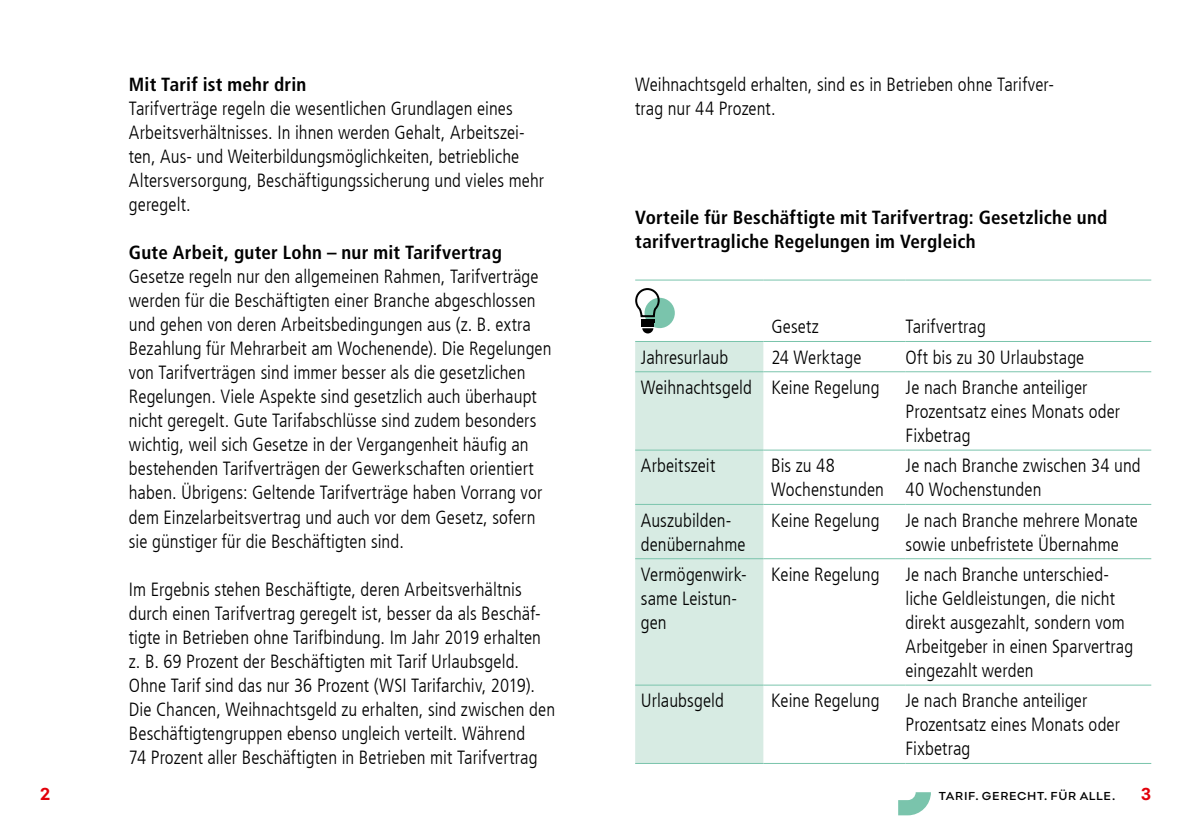
<style>
.page{position:relative;width:1191px;height:840px;background:#fff}
.page>*{position:absolute;margin:0;border:0;box-sizing:border-box;transform-origin:0 0}
.t1{font:300 condensed 19px/24px "Frutiger LT Com";letter-spacing:.005em;color:#000}
.t2{font:700 condensed 19px/24px "Frutiger LT Com";letter-spacing:.015em;color:#000}
.t3{font:700 18px "Point";color:#e2000a}
.t4{font:600 12px "Point";letter-spacing:.05em;color:#000}
</style>
<div class="page">
<svg style="left:898px;top:792px;width:33px;height:22px"></svg>
<div style="left:635px;top:342px;width:128px;height:420px;background:#d7ebe3"></div>
<hr style="left:635px;top:371px;width:128px;height:1px;background:#7ac4ac">
<hr style="left:763px;top:371px;width:142px;height:1px;background:#7ac4ac">
<hr style="left:905px;top:371px;width:246px;height:1px;background:#7ac4ac">
<hr style="left:763px;top:449px;width:142px;height:1px;background:#7ac4ac">
<hr style="left:905px;top:449px;width:246px;height:1px;background:#7ac4ac">
<hr style="left:763px;top:503px;width:142px;height:1px;background:#7ac4ac">
<hr style="left:635px;top:558px;width:128px;height:1px;background:#7ac4ac">
<hr style="left:763px;top:558px;width:142px;height:1px;background:#7ac4ac">
<hr style="left:905px;top:558px;width:246px;height:1px;background:#7ac4ac">
<hr style="left:635px;top:684px;width:128px;height:1px;background:#7ac4ac">
<hr style="left:763px;top:684px;width:142px;height:1px;background:#7ac4ac">
<hr style="left:763px;top:762px;width:142px;height:1px;background:#7ac4ac">
<hr style="left:905px;top:762px;width:246px;height:1px;background:#7ac4ac">
<hr style="left:905px;top:503px;width:246px;height:1px;background:#7ac4ac">
<hr style="left:905px;top:684px;width:246px;height:1px;background:#7ac4ac">
<hr style="left:635px;top:279px;width:128px;height:1px;background:#7ac4ac">
<hr style="left:763px;top:279px;width:142px;height:1px;background:#7ac4ac">
<hr style="left:905px;top:279px;width:246px;height:1px;background:#7ac4ac">
<hr style="left:763px;top:341px;width:142px;height:1px;background:#7ac4ac">
<hr style="left:905px;top:341px;width:246px;height:1px;background:#7ac4ac">
<hr style="left:635px;top:449px;width:128px;height:1px;background:#7ac4ac">
<hr style="left:635px;top:503px;width:128px;height:1px;background:#7ac4ac">
<hr style="left:635px;top:341px;width:128px;height:1px;background:#7ac4ac">
<hr style="left:635px;top:762px;width:128px;height:1px;background:#7ac4ac">
<div style="left:644px;top:297px;width:31px;height:31px;background:#7ac4ac;border-radius:50%"></div>
<svg style="left:635px;top:288px;width:25px;height:45px"></svg>
<p class="t2" style="left:129px;top:74px;width:179px">Mit Tarif ist mehr drin</p>
<p class="t1" style="left:129px;top:98px;width:417px">Tarifverträge regeln die wesentlichen Grundlagen eines Arbeitsverhältnisses. In ihnen werden Gehalt, Arbeitszei&shy;ten, Aus- und Weiterbildungsmöglichkeiten, betriebliche Altersversorgung, Beschäftigungssicherung und vieles mehr geregelt.</p>
<p class="t2" style="left:129px;top:242px;width:374px">Gute Arbeit, guter Lohn – nur mit Tarifvertrag</p>
<p class="t1" style="left:129px;top:266px;width:424px">Gesetze regeln nur den allgemeinen Rahmen, Tarifverträge werden für die Beschäftigten einer Branche abgeschlossen und gehen von deren Arbeitsbedingungen aus (z. B. extra Bezahlung für Mehrarbeit am Wochenende). Die Regelungen von Tarifverträgen sind immer besser als die gesetzlichen Regelungen. Viele Aspekte sind gesetzlich auch überhaupt nicht geregelt. Gute Tarifabschlüsse sind zudem besonders wichtig, weil sich Gesetze in der Vergangenheit häufig an bestehenden Tarifverträgen der Gewerkschaften orientiert haben. Übrigens: Geltende Tarif verträge haben Vorrang vor dem Einzelarbeitsvertrag und auch vor dem Gesetz, sofern sie günstiger für die Beschäftigten sind.</p>
<p class="t1" style="left:129px;top:578px;width:428px">Im Ergebnis stehen Beschäftigte, deren Arbeitsverhältnis durch einen Tarifvertrag geregelt ist, besser da als Beschäf&shy;tigte in Betrieben ohne Tarifbindung. Im Jahr 2019 erhalten z. B. 69 Prozent der Beschäftigten mit Tarif Urlaubsgeld.<br>Ohne Tarif sind das nur 36 Prozent (WSI Tarifarchiv, 2019).<br>Die Chancen, Weihnachtsgeld zu erhalten, sind zwischen den Beschäftigtengruppen ebenso ungleich verteilt. Während<br>74 Prozent aller Beschäftigten in Betrieben mit Tarifvertrag</p>
<p class="t1" style="left:635px;top:74px;width:420px">Weihnachtsgeld erhalten, sind es in Betrieben ohne Tarifver&shy;trag nur 44 Prozent.</p>
<p class="t2" style="left:635px;top:206px;width:474px">Vorteile für Beschäftigte mit Tarifvertrag: Gesetzliche und tarifvertragliche Regelungen im Vergleich</p>
<p class="t1" style="left:771px;top:316px;width:49px">Gesetz</p>
<p class="t1" style="left:905px;top:316px;width:82px">Tarifvertrag</p>
<p class="t1" style="left:641px;top:346px;width:89px">Jahresurlaub</p>
<p class="t1" style="left:771px;top:346px;width:92px">24 Werktage</p>
<p class="t1" style="left:905px;top:346px;width:180px">Oft bis zu 30 Urlaubstage</p>
<p class="t1" style="left:641px;top:376px;width:240px">Weihnachtsgeld Keine Regelung</p>
<p class="t1" style="left:905px;top:376px;width:216px">Je nach Branche anteiliger<br>Prozentsatz eines Monats oder<br>Fixbetrag</p>
<p class="t1" style="left:641px;top:455px;width:76px">Arbeitszeit</p>
<p class="t1" style="left:771px;top:455px;width:114px">Bis zu 48<br>Wochen stunden</p>
<p class="t1" style="left:905px;top:455px;width:237px">Je nach Branche zwischen 34 und<br>40 Wochenstunden</p>
<p class="t1" style="left:641px;top:509px;width:106px">Auszubilden&shy;denübernahme</p>
<p class="t1" style="left:771px;top:509px;width:110px">Keine Regelung</p>
<p class="t1" style="left:905px;top:509px;width:234px">Je nach Branche mehrere Monate sowie unbefristete Übernahme</p>
<p class="t1" style="left:641px;top:563px;width:107px">Vermögenwirk&shy;same Leistun&shy;gen</p>
<p class="t1" style="left:771px;top:563px;width:110px">Keine Regelung</p>
<p class="t1" style="left:905px;top:563px;width:229px">Je nach Branche unterschied&shy;liche Geldleistungen, die nicht direkt ausgezahlt, sondern vom<br>Arbeitgeber in einen Sparvertrag eingezahlt werden</p>
<p class="t1" style="left:641px;top:689px;width:85px">Urlaubsgeld</p>
<p class="t1" style="left:771px;top:689px;width:110px">Keine Regelung</p>
<p class="t1" style="left:905px;top:689px;width:216px">Je nach Branche anteiliger<br>Prozentsatz eines Monats oder<br>Fixbetrag</p>
<p class="t3" style="left:40px;top:783px;width:12px">2</p>
<p class="t3" style="left:1140px;top:783px;width:12px">3</p>
<p class="t4" style="left:939px;top:788px;width:178px">TARIF. GERECHT. FÜR ALLE.</p>
</div>
